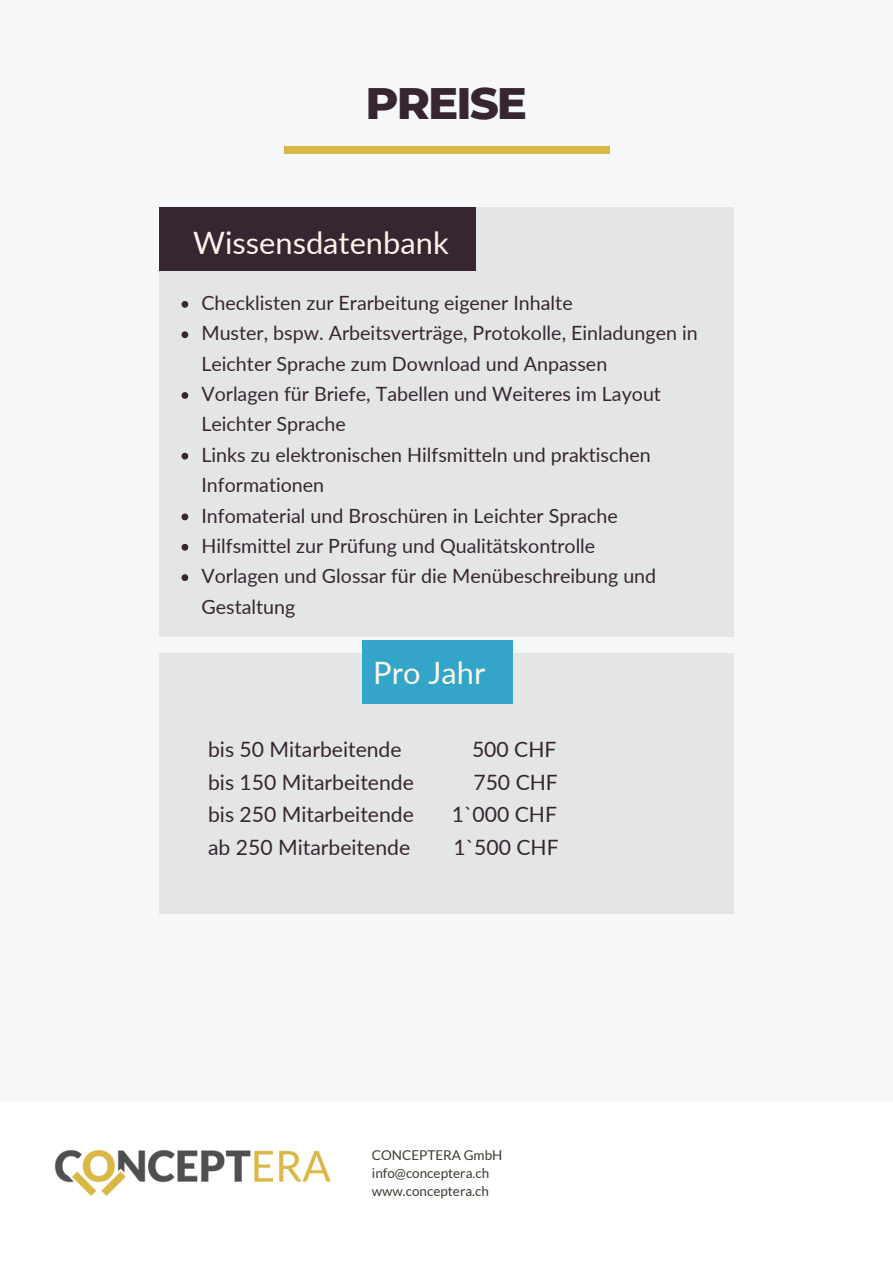
<style>
.page{position:relative;width:893px;height:1264px;background:#fff}
.page>*{position:absolute;margin:0;border:0;box-sizing:border-box;transform-origin:0 0}
.t1{font:800 45px "Montserrat";letter-spacing:-.04em;color:#372632}
.t2{font:30.9px "Lato";color:#fbf5e9}
.t3{font:30.9px "Lato";color:#372632}
.t4{font:21.15px "Lato";color:#372632}
.t5{font:19.65px/30.3px "Lato";color:#372632}
.t6{font:13.5px "Lato";color:#3e3a2f}
</style>
<div class="page">
<div style="left:0;top:0;width:892px;height:1262px;background:#f6f7f9"></div>
<div style="left:159px;top:653px;width:574px;height:261px;background:#e4e5e5"></div>
<div style="left:362px;top:640px;width:151px;height:64px;background:#32a5c8"></div>
<div style="left:159px;top:207px;width:574px;height:430px;background:#e4e5e5"></div>
<div style="left:159px;top:207px;width:317px;height:64px;background:#372632"></div>
<svg style="left:181px;top:301px;width:7px;height:7px"></svg>
<svg style="left:181px;top:331px;width:7px;height:7px"></svg>
<svg style="left:181px;top:392px;width:7px;height:7px"></svg>
<svg style="left:181px;top:453px;width:7px;height:6px"></svg>
<svg style="left:181px;top:513px;width:7px;height:7px"></svg>
<svg style="left:181px;top:544px;width:7px;height:6px"></svg>
<svg style="left:181px;top:574px;width:7px;height:7px"></svg>
<div style="left:284px;top:147px;width:325px;height:6px;background:#dab844"></div>
<div style="left:0;top:1101px;width:892px;height:161px;background:#fff"></div>
<img style="left:54px;top:1150px;width:277px;height:46px">
<p class="t1" style="left:365px;top:75px;width:163px">PREISE</p>
<p class="t2" style="left:193px;top:223px;width:257px">Wissensdatenbank</p>
<p class="t5" style="left:201px;top:287px;width:373px">Checklisten zur Erarbeitung eigener Inhalte</p>
<p class="t5" style="left:201px;top:317px;width:498px">Muster, bspw. Arbeitsverträge, Protokolle, Einladungen in<br>Leichter Sprache zum Download und Anpassen</p>
<p class="t5" style="left:201px;top:378px;width:461px">Vorlagen für Briefe, Tabellen und Weiteres im Layout<br>Leichter Sprache</p>
<p class="t5" style="left:201px;top:439px;width:450px">Links zu elektronischen Hilfsmitteln und praktischen<br>Informationen</p>
<p class="t5" style="left:201px;top:500px;width:418px">Infomaterial und Broschüren in Leichter Sprache</p>
<p class="t5" style="left:201px;top:530px;width:395px">Hilfsmittel zur Prüfung und Qualitätskontrolle</p>
<p class="t5" style="left:201px;top:560px;width:456px">Vorlagen und Glossar für die Menübeschreibung und<br>Gestaltung</p>
<p class="t2" style="left:373px;top:653px;width:113px">Pro Jahr</p>
<p class="t4" style="left:208px;top:736px;width:195px">bis 50 Mitarbeitende</p>
<p class="t4" style="left:472px;top:736px;width:86px">500 CHF</p>
<p class="t4" style="left:208px;top:769px;width:207px">bis 150 Mitarbeitende</p>
<p class="t4" style="left:473px;top:769px;width:86px">750 CHF</p>
<p class="t4" style="left:208px;top:801px;width:207px">bis 250 Mitarbeitende</p>
<p class="t4" style="left:452px;top:801px;width:107px">1`000 CHF</p>
<p class="t4" style="left:208px;top:834px;width:203px">ab 250 Mitarbeitende</p>
<p class="t4" style="left:453px;top:834px;width:107px">1`500 CHF</p>
<p class="t3" style="left:338px;top:1135px;width:219px">@reallygreatsite</p>
<p class="t6" style="left:372px;top:1146px;width:132px">CONCEPTERA GmbH</p>
<p class="t6" style="left:372px;top:1164px;width:119px">info@conceptera.ch</p>
<p class="t6" style="left:372px;top:1182px;width:118px">www.conceptera.ch</p>
</div>
